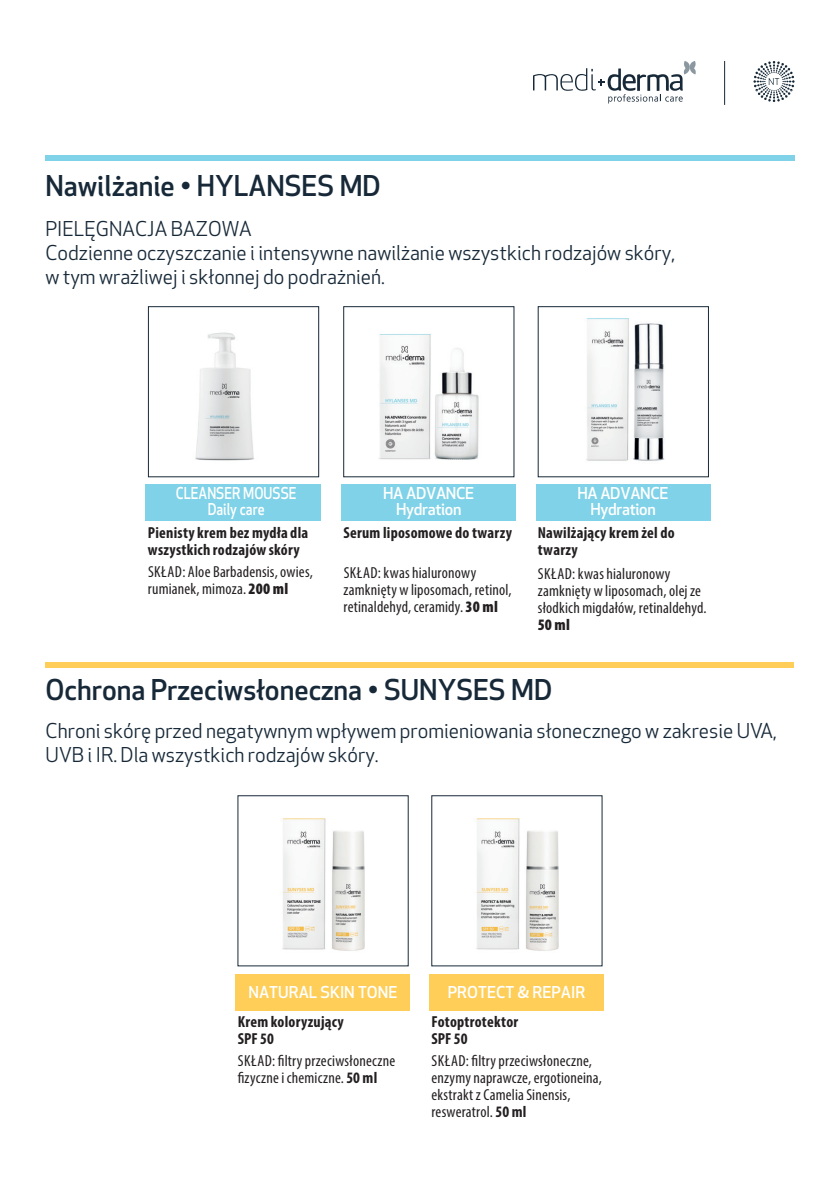
<style>
.page{position:relative;width:840px;height:1191px;background:#fff}
.page>*{position:absolute;margin:0;border:0;box-sizing:border-box;transform-origin:0 0}
.t1{font:500 28px "Apex New";color:#172938}
.t2{font:20px/24px "Apex New";color:#172938}
.t3{font:condensed 16px/17px "Myriad Pro";letter-spacing:.01em;color:#231f20}
.t4{font:700 condensed 16px/17px "Myriad Pro";letter-spacing:.015em;color:#231f20}
.t5{font:500 16px "Apex New";letter-spacing:-.02em;color:#fff}
.t6{font:500 16px "Apex New";color:#fff}
.t7{font:500 16px "Apex New";color:#fff;scale:.85 1}
.s1{font-weight:900}
.s2{font-weight:700}
</style>
<div class="page">
<div style="left:45px;top:155px;width:749px;height:5px;background:#7fd2e7"></div>
<img style="left:195px;top:332px;width:59px;height:129px">
<div style="left:148px;top:306px;width:171px;height:171px;border:1px solid #172938"></div>
<div style="left:146px;top:485px;width:174px;height:20px;background:#7fd2e7"></div>
<div style="left:146px;top:501px;width:174px;height:20px;background:#7fd2e7"></div>
<img style="left:379px;top:334px;width:100px;height:126px">
<div style="left:343px;top:306px;width:171px;height:171px;border:1px solid #172938"></div>
<div style="left:341px;top:485px;width:175px;height:20px;background:#7fd2e7"></div>
<div style="left:341px;top:501px;width:175px;height:20px;background:#7fd2e7"></div>
<img style="left:586px;top:318px;width:79px;height:143px">
<div style="left:535px;top:485px;width:175px;height:20px;background:#7fd2e7"></div>
<div style="left:535px;top:501px;width:175px;height:20px;background:#7fd2e7"></div>
<svg style="left:753px;top:61px;width:41px;height:41px"></svg>
<svg style="left:533px;top:61px;width:163px;height:42px"></svg>
<hr style="left:723px;top:61px;width:1px;height:44px;background:#172938">
<div style="left:46px;top:662px;width:747px;height:6px;background:#fece58"></div>
<img style="left:476px;top:818px;width:83px;height:133px">
<div style="left:429px;top:974px;width:174px;height:20px;background:#fece58"></div>
<div style="left:429px;top:990px;width:174px;height:20px;background:#fece58"></div>
<img style="left:282px;top:818px;width:83px;height:133px">
<div style="left:235px;top:974px;width:175px;height:20px;background:#fece58"></div>
<div style="left:235px;top:990px;width:175px;height:20px;background:#fece58"></div>
<p class="t1" style="left:45px;top:167px;width:337px">Nawilżanie • HYLANSES MD</p>
<p class="t2" style="left:45px;top:217px;width:208px">PIELĘGNACJA BAZOWA</p>
<p class="t2" style="left:45px;top:241px;width:631px">Codzienne oczyszczanie i intensywne nawilżanie wszystkich rodzajów skóry,</p>
<p class="t2" style="left:45px;top:265px;width:341px">w tym wrażliwej i skłonnej do podrażnień.</p>
<p class="t7" style="left:176px;top:482px;width:143px">CLEANSER MOUSSE</p>
<p class="t7" style="left:207px;top:498px;width:68px">Daily care</p>
<p class="t4" style="left:148px;top:523px;width:162px">Pienisty krem bez mydła dla wszystkich rodzajów skóry</p>
<p class="t3" style="left:148px;top:563px;width:166px">SKŁAD: Aloe Barbadensis, owies, rumianek, mimoza. <span class="s1">200 ml</span></p>
<p class="t5" style="left:383px;top:482px;width:93px">HA ADVANCE</p>
<p class="t5" style="left:396px;top:498px;width:67px">Hydration</p>
<p class="t4" style="left:343px;top:523px;width:170px">Serum liposomowe do twarzy</p>
<p class="t3" style="left:343px;top:564px;width:169px">SKŁAD: kwas hialuronowy zamknięty w liposomach, retinol, retinaldehyd, ceramidy. <span class="s1">30 ml</span></p>
<p class="t5" style="left:577px;top:482px;width:93px">HA ADVANCE</p>
<p class="t5" style="left:590px;top:498px;width:67px">Hydration</p>
<p class="t4" style="left:537px;top:523px;width:138px">Nawilżający krem żel do twarzy</p>
<p class="t3" style="left:537px;top:565px;width:170px">SKŁAD: kwas hialuronowy zamknięty w liposomach, olej ze słodkich migdałów, retinaldehyd.<br><span class="s1">50 ml</span></p>
<p class="t1" style="left:45px;top:671px;width:508px">Ochrona Przeciwsłoneczna • SUNYSES MD</p>
<p class="t2" style="left:46px;top:719px;width:732px">Chroni skórę przed negatywnym wpływem promieniowania słonecznego w zakresie UVA,<br>UVB i IR. Dla wszystkich rodzajów skóry.</p>
<p class="t6" style="left:248px;top:981px;width:150px">NATURAL SKIN TONE</p>
<p class="t4" style="left:237px;top:1012px;width:107px">Krem koloryzujący</p>
<p class="t4" style="left:237px;top:1029px;width:38px">SPF 50</p>
<p class="t3" style="left:237px;top:1052px;width:159px">SKŁAD: filtry przeciwsłoneczne fizyczne i chemiczne. <span class="s2">50 ml</span></p>
<p class="t6" style="left:447px;top:981px;width:139px">PROTECT &amp; REPAIR</p>
<p class="t4" style="left:431px;top:1012px;width:88px">Fotoptrotektor</p>
<p class="t4" style="left:431px;top:1029px;width:38px">SPF 50</p>
<p class="t3" style="left:431px;top:1052px;width:172px">SKŁAD: filtry przeciwsłoneczne, enzymy naprawcze, ergotioneina, ekstrakt z Camelia Sinensis, resweratrol. <span class="s2">50 ml</span></p>
</div>
